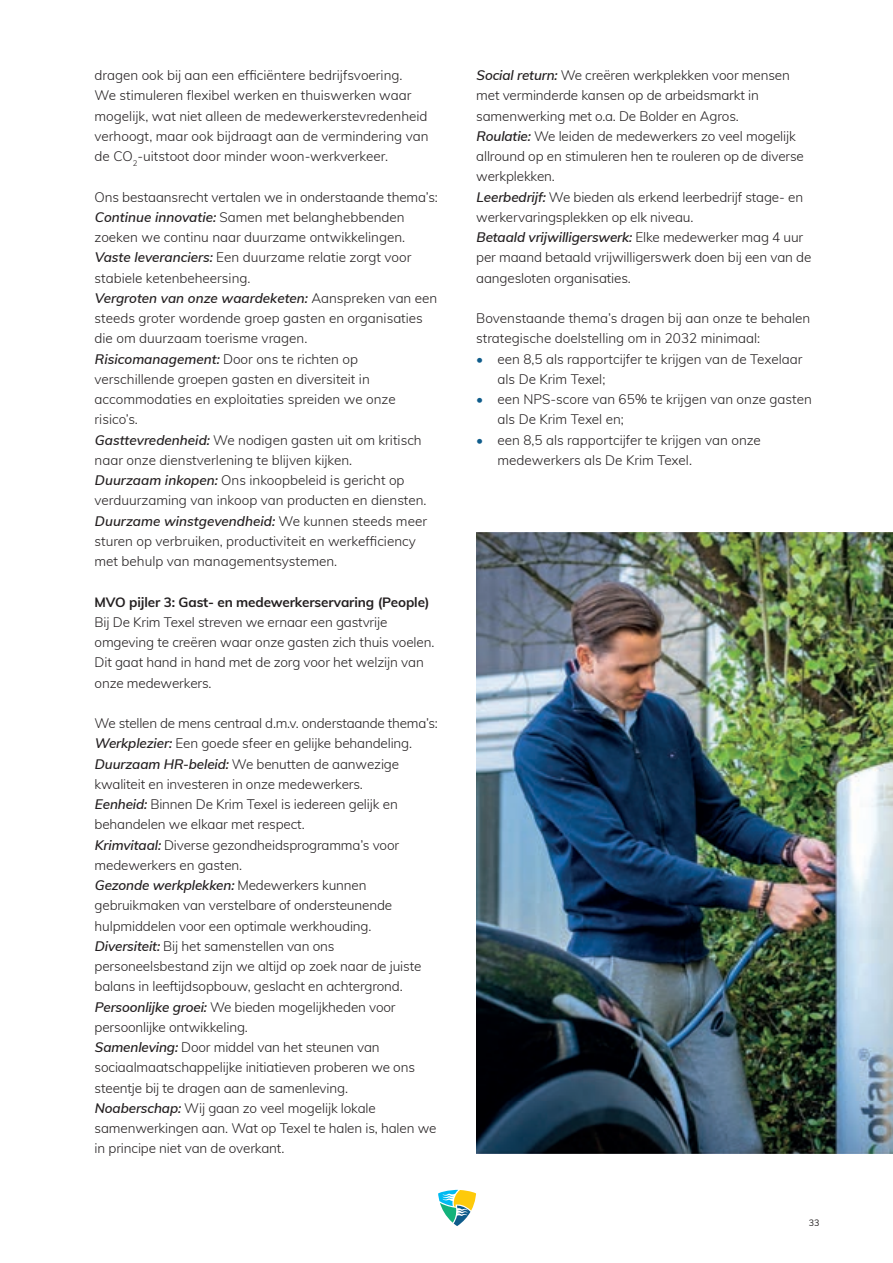
<style>
.page{position:relative;width:893px;height:1263px;background:#fff}
.page>*{position:absolute;margin:0;border:0;box-sizing:border-box;transform-origin:0 0}
.t1{font:300 13.5px/20.2px "Muli";letter-spacing:-.01em;color:#231f20}
.t2{font:700 13.5px "Muli";letter-spacing:-.01em;color:#231f20}
.t3{font:9px "Muli";color:#231f20}
.s1{font-weight:600;font-style:italic}
.s2{color:#0f5c8b}
</style>
<div class="page">
<svg style="left:438px;top:1190px;width:38px;height:36px"></svg>
<img style="left:476px;top:532px;width:417px;height:621px">
<p class="t1" style="left:95px;top:64px;width:335px">dragen ook bij aan een efficiëntere bedrijfsvoering.<br>We stimuleren flexibel werken en thuiswerken waar mogelijk, wat niet alleen de medewerkerstevredenheid verhoogt, maar ook bijdraagt aan de vermindering van de CO<sub>2</sub>-uitstoot door minder woon-werkverkeer.</p>
<p class="t1" style="left:95px;top:186px;width:345px">Ons bestaansrecht vertalen we in onderstaande thema’s:<br><span class="s1">Continue innovatie:</span> Samen met belanghebbenden zoeken we continu naar duurzame ontwikkelingen.<br><span class="s1">Vaste leveranciers:</span> Een duurzame relatie zorgt voor stabiele ketenbeheersing.<br><span class="s1">Vergroten van onze waardeketen:</span> Aanspreken van een steeds groter wordende groep gasten en organisaties die om duurzaam toerisme vragen.<br><span class="s1">Risicomanagement:</span> Door ons te richten op verschillende groepen gasten en diversiteit in accommodaties en exploitaties spreiden we onze risico’s.<br><span class="s1">Gasttevredenheid:</span> We nodigen gasten uit om kritisch naar onze dienstverlening te blijven kijken.<br><span class="s1">Duurzaam inkopen:</span> Ons inkoopbeleid is gericht op verduurzaming van inkoop van producten en diensten.<br><span class="s1">Duurzame winstgevendheid:</span> We kunnen steeds meer sturen op verbruiken, productiviteit en werkefficiency met behulp van managementsystemen.</p>
<p class="t2" style="left:95px;top:592px;width:337px">MVO pijler 3: Gast- en medewerkerservaring (People)</p>
<p class="t1" style="left:95px;top:611px;width:341px">Bij De Krim Texel streven we ernaar een gastvrije omgeving te creëren waar onze gasten zich thuis voelen.<br>Dit gaat hand in hand met de zorg voor het welzijn van onze medewerkers.</p>
<p class="t1" style="left:95px;top:712px;width:345px">We stellen de mens centraal d.m.v. onderstaande thema’s:<br><span class="s1">Werkplezier:</span> Een goede sfeer en gelijke behandeling.<br><span class="s1">Duurzaam HR-beleid:</span> We benutten de aanwezige kwaliteit en investeren in onze medewerkers.<br><span class="s1">Eenheid:</span> Binnen De Krim Texel is iedereen gelijk en behandelen we elkaar met respect.<br><span class="s1">Krimvitaal:</span> Diverse gezondheidsprogramma’s voor medewerkers en gasten.<br><span class="s1">Gezonde werkplekken:</span> Medewerkers kunnen gebruikmaken van verstelbare of ondersteunende hulpmiddelen voor een optimale werkhouding.<br><span class="s1">Diversiteit:</span> Bij het samenstellen van ons personeelsbestand zijn we altijd op zoek naar de juiste balans in leeftijdsopbouw, geslacht en achtergrond.<br><span class="s1">Persoonlijke groei:</span> We bieden mogelijkheden voor persoonlijke ontwikkeling.<br><span class="s1">Samenleving:</span> Door middel van het steunen van sociaalmaatschappelijke initiatieven proberen we ons steentje bij te dragen aan de samenleving.<br><span class="s1">Noaberschap:</span> Wij gaan zo veel mogelijk lokale samenwerkingen aan. Wat op Texel te halen is, halen we in principe niet van de overkant.</p>
<p class="t1" style="left:476px;top:64px;width:337px"><span class="s1">Social return:</span> We creëren werkplekken voor mensen met verminderde kansen op de arbeidsmarkt in samenwerking met o.a. De Bolder en Agros.<br><span class="s1">Roulatie:</span> We leiden de medewerkers zo veel mogelijk allround op en stimuleren hen te rouleren op de diverse werkplekken.<br><span class="s1">Leerbedrijf:</span> We bieden als erkend leerbedrijf stage- en werkervaringsplekken op elk niveau.<br><span class="s1">Betaald vrijwilligerswerk:</span> Elke medewerker mag 4 uur per maand betaald vrijwilligerswerk doen bij een van de aangesloten organisaties.</p>
<p class="t1" style="left:476px;top:307px;width:336px">Bovenstaande thema’s dragen bij aan onze te behalen strategische doelstelling om in 2032 minimaal:</p>
<p class="t1" style="left:497px;top:348px;width:306px;text-indent:-21px"><span class="s2">•</span> een 8,5 als rapportcijfer te krijgen van de Texelaar als De Krim Texel;</p>
<p class="t1" style="left:497px;top:388px;width:316px;text-indent:-21px"><span class="s2">•</span> een NPS-score van 65% te krijgen van onze gasten als De Krim Texel en;</p>
<p class="t1" style="left:497px;top:429px;width:265px;text-indent:-21px"><span class="s2">•</span> een 8,5 als rapportcijfer te krijgen van onze medewerkers als De Krim Texel.</p>
<p class="t3" style="left:809px;top:1216px;width:12px">33</p>
</div>
